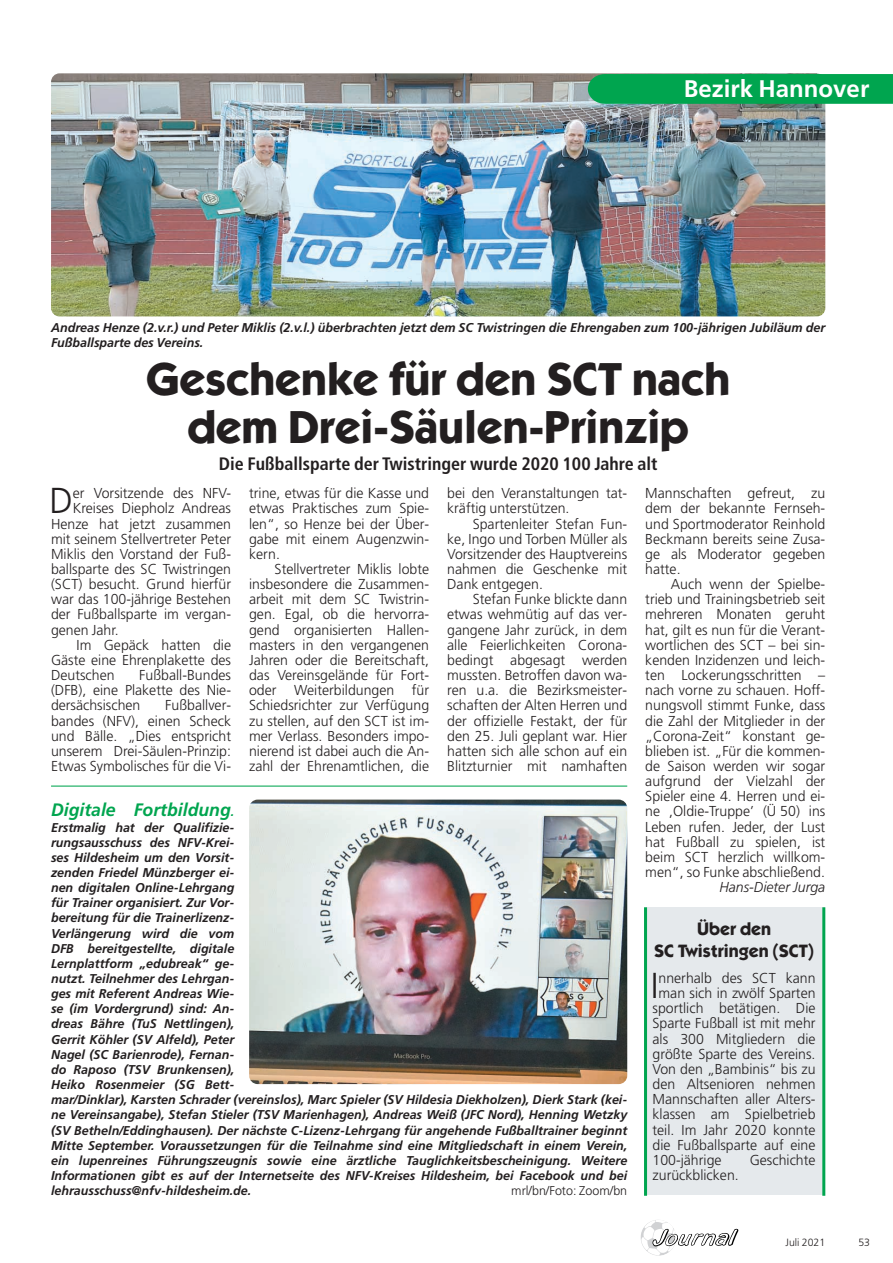
<style>
.page{position:relative;width:893px;height:1263px;background:#fff}
.page>*{position:absolute;margin:0;border:0;box-sizing:border-box;transform-origin:0 0}
.t1{font:700 46.5px/48px "Itc Kabel";color:#231f20;text-align:center}
.t2{font:300 36px "Frutiger";color:#231f20}
.t3{font:700 24px "Frutiger";color:#fff}
.t4{font:700 condensed 18px "Frutiger";color:#231f20}
.t5{font:700 18px/21.6px "Itc Kabel";color:#231f20;text-align:center}
.t6{font:italic 700 18px "Frutiger";color:#00a54f}
.t7{font:300 14.4px/15.1px "Frutiger";color:#231f20;text-align:justify}
.t8{font:italic 300 14.4px "Frutiger";color:#231f20}
.t9{font:italic 700 12.75px/15.1px "Frutiger";color:#231f20}
.t10{font:300 12.75px "Frutiger";color:#231f20}
.t11{font:300 10.5px "Frutiger";color:#231f20}
.s1{font-size:12.75px}
</style>
<div class="page">
<div style="left:644px;top:907px;width:180px;height:288px;background:#e5e9ec"></div>
<img style="left:640px;top:1220px;width:36px;height:36px;border-radius:50%">
<svg style="left:652px;top:1229px;width:86px;height:18px"></svg>
<img style="left:51px;top:73px;width:774px;height:243px;border-radius:9px">
<hr style="left:644px;top:907px;width:3px;height:289px;background:#00a54f">
<hr style="left:822px;top:907px;width:3px;height:289px;background:#00a54f">
<div style="left:588px;top:74px;width:304px;height:30px;background:#00a54f"></div>
<img style="left:249px;top:800px;width:378px;height:284px;border-radius:9px">
<hr style="left:51px;top:786px;width:576px;height:1px;background:#00a54f">
<h3 class="t3" style="left:684px;top:79px;width:187px">Bezirk Hannover</h3>
<p class="t9" style="left:51px;top:321px;width:775px">Andreas Henze (2.v.r.) und Peter Miklis (2.v.l.) überbrachten jetzt dem SC Twistringen die Ehrengaben zum 100-jährigen Jubiläum der<br>Fußballsparte des Vereins.</p>
<h1 class="t1" style="left:146px;top:359px;width:585px">Geschenke für den SCT nach dem Drei-Säulen-Prinzip</h1>
<p class="t4" style="left:219px;top:456px;width:440px">Die Fußballsparte der Twistringer wurde 2020 100 Jahre alt</p>
<h2 class="t2" style="left:49px;top:486px;width:25px">D</h2>
<p class="t7" style="left:73px;top:487px;width:160px">er Vorsitzende des NFV-</p>
<p class="t7" style="left:73px;top:502px;width:160px">Kreises Diepholz Andreas</p>
<p class="t7" style="left:51px;top:517px;width:181px">Henze hat jetzt zusammen</p>
<p class="t7" style="left:51px;top:532px;width:181px">mit seinem Stellvertreter Peter</p>
<p class="t7" style="left:51px;top:547px;width:181px">Miklis den Vorstand der Fuß-</p>
<p class="t7" style="left:51px;top:563px;width:181px">ballsparte des SC Twistringen</p>
<p class="t7" style="left:51px;top:578px;width:181px">(SCT) besucht. Grund hierfür</p>
<p class="t7" style="left:51px;top:593px;width:181px">war das 100-jährige Bestehen</p>
<p class="t7" style="left:51px;top:608px;width:181px">der Fußballsparte im vergan-</p>
<p class="t7" style="left:51px;top:623px;width:69px">genen Jahr.</p>
<p class="t7" style="left:77px;top:638px;width:156px">Im Gepäck hatten die</p>
<p class="t7" style="left:51px;top:653px;width:181px">Gäste eine Ehrenplakette des</p>
<p class="t7" style="left:51px;top:669px;width:65px">Deutschen</p>
<p class="t7" style="left:51px;top:669px;width:181px;text-indent:88px">Fußball-Bundes (DFB), eine Plakette des Nie&shy;dersächsischen</p>
<p class="t7" style="left:51px;top:699px;width:181px;text-indent:114px">Fußballver&shy;bandes (NFV), einen Scheck und Bälle. „Dies entspricht unserem Drei-Säulen-Prinzip:<br>Etwas Symbolisches für die Vi-</p>
<p class="t7" style="left:249px;top:487px;width:181px">trine, etwas für die Kasse und etwas Praktisches zum Spie&shy;len“, so Henze bei der Über&shy;gabe mit einem Augenzwin&shy;kern.</p>
<p class="t7" style="left:249px;top:563px;width:181px;text-indent:26px">Stellvertreter Miklis lobte insbesondere die Zusammen&shy;arbeit mit dem SC Twistrin&shy;gen. Egal, ob die hervorra&shy;gend organisierten Hallen&shy;masters in den vergangenen Jahren oder die Bereitschaft, das Vereinsgelände für Fort&shy;oder Weiterbildungen für Schiedsrichter zur Verfügung zu stellen, auf den SCT ist im&shy;mer Verlass. Besonders impo&shy;nierend ist dabei auch die An&shy;zahl der Ehrenamtlichen, die</p>
<p class="t7" style="left:447px;top:487px;width:181px">bei den Veranstaltungen tat&shy;kräftig unterstützen.</p>
<p class="t7" style="left:447px;top:517px;width:181px;text-indent:26px">Spartenleiter Stefan Fun&shy;ke, Ingo und Torben Müller als Vorsitzender des Hauptvereins nahmen die Geschenke mit Dank entgegen.</p>
<p class="t7" style="left:447px;top:593px;width:181px;text-indent:26px">Stefan Funke blickte dann etwas wehmütig auf das ver&shy;gangene Jahr zurück, in dem alle Feierlichkeiten Corona&shy;bedingt abgesagt werden mussten. Betroffen davon wa&shy;ren u.a. die Bezirksmeister&shy;schaften der Alten Herren und der offizielle Festakt, der für den 25. Juli geplant war. Hier hatten sich alle schon auf ein Blitzturnier mit namhaften</p>
<p class="t6" style="left:51px;top:803px;width:185px">Digitale Fortbildung<span class="s1">.</span></p>
<p class="t9" style="left:51px;top:821px;width:577px">Erstmalig hat der Qualifizie-<br>rungsausschuss des NFV-Krei-<br>ses Hildesheim um den Vorsit-<br>zenden Friedel Münzberger ei-<br>nen digitalen Online-Lehrgang<br>für Trainer organisiert. Zur Vor-<br>bereitung für die Trainerlizenz-<br>Verlängerung wird die vom<br>DFB bereitgestellte, digitale<br>Lernplattform „edubreak“ ge-<br>nutzt. Teilnehmer des Lehrgan-<br>ges mit Referent Andreas Wie-<br>se (im Vordergrund) sind: An-<br>dreas Bähre (TuS Nettlingen),<br>Gerrit Köhler (SV Alfeld), Peter<br>Nagel (SC Barienrode), Fernan-<br>do Raposo (TSV Brunkensen),<br>Heiko Rosenmeier (SG Bett-<br>mar/Dinklar), Karsten Schrader (vereinslos), Marc Spieler (SV Hildesia Diekholzen), Dierk Stark (kei&shy;ne Vereinsangabe), Stefan Stieler (TSV Marienhagen), Andreas Weiß (JFC Nord), Henning Wetzky (SV Betheln/Eddinghausen). Der nächste C-Lizenz-Lehrgang für angehende Fußballtrainer beginnt Mitte September. Voraussetzungen für die Teilnahme sind eine Mitgliedschaft in einem Verein, ein lupenreines Führungszeugnis sowie eine ärztliche Tauglichkeitsbescheinigung. Weitere Informationen gibt es auf der Internetseite des NFV-Kreises Hildesheim, bei Facebook und bei lehrausschuss@nfv-hildesheim.de.</p>
<p class="t10" style="left:511px;top:1186px;width:117px">mrl/bn/Foto: Zoom/bn</p>
<p class="t7" style="left:645px;top:487px;width:181px">Mannschaften gefreut, zu dem der bekannte Fernseh&shy;und Sportmoderator Reinhold Beckmann bereits seine Zusa&shy;ge als Moderator gegeben hatte.</p>
<p class="t7" style="left:645px;top:578px;width:181px;text-indent:26px">Auch wenn der Spielbe&shy;trieb und Trainingsbetrieb seit mehreren Monaten geruht hat, gilt es nun für die Verant&shy;wortlichen des SCT – bei sin&shy;kenden Inzidenzen und leich&shy;ten Lockerungsschritten – nach vorne zu schauen. Hoff&shy;nungsvoll stimmt Funke, dass die Zahl der Mitglieder in der „Corona-Zeit“ konstant ge&shy;blieben ist. „Für die kommen&shy;de Saison werden wir sogar aufgrund der Vielzahl der Spieler eine 4. Herren und ei&shy;ne ,Oldie-Truppe’ (Ü 50) ins Leben rufen. Jeder, der Lust hat Fußball zu spielen, ist beim SCT herzlich willkom&shy;men“, so Funke abschließend.</p>
<p class="t8" style="left:719px;top:881px;width:107px">Hans-Dieter Jurga</p>
<p class="t5" style="left:654px;top:920px;width:161px">Über den<br>SC Twistringen (SCT)</p>
<h2 class="t2" style="left:651px;top:971px;width:9px">I</h2>
<p class="t7" style="left:658px;top:972px;width:158px">nnerhalb des SCT kann</p>
<p class="t7" style="left:658px;top:987px;width:158px">man sich in zwölf Sparten</p>
<p class="t7" style="left:652px;top:1002px;width:164px">sportlich betätigen. Die</p>
<p class="t7" style="left:652px;top:1017px;width:164px">Sparte Fußball ist mit mehr</p>
<p class="t7" style="left:652px;top:1032px;width:164px">als 300 Mitgliedern die</p>
<p class="t7" style="left:652px;top:1047px;width:164px">größte Sparte des Vereins.</p>
<p class="t7" style="left:652px;top:1062px;width:164px">Von den „Bambinis“ bis zu</p>
<p class="t7" style="left:652px;top:1078px;width:164px">den Altsenioren nehmen</p>
<p class="t7" style="left:652px;top:1093px;width:164px">Mannschaften aller Alters-</p>
<p class="t7" style="left:652px;top:1108px;width:164px">klassen am Spielbetrieb</p>
<p class="t7" style="left:652px;top:1123px;width:164px">teil. Im Jahr 2020 konnte</p>
<p class="t7" style="left:652px;top:1138px;width:164px">die Fußballsparte auf eine</p>
<p class="t7" style="left:652px;top:1153px;width:70px">100-jährige</p>
<p class="t7" style="left:749px;top:1153px;width:67px">Geschichte</p>
<p class="t7" style="left:652px;top:1169px;width:88px">zurückblicken.</p>
<p class="t11" style="left:785px;top:1238px;width:41px">Juli 2021</p>
<p class="t11" style="left:858px;top:1238px;width:13px">53</p>
</div>
